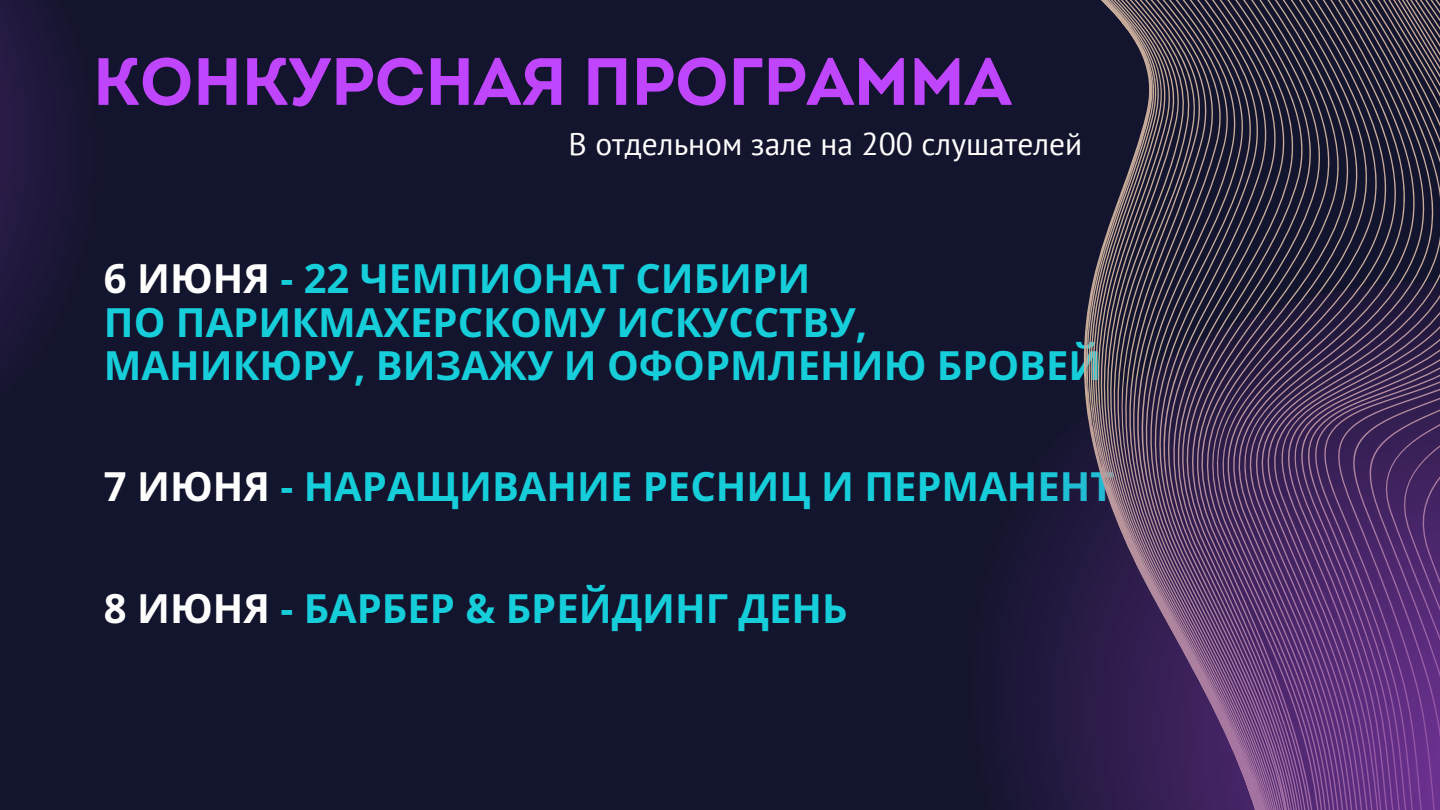
<style>
.page{position:relative;width:1440px;height:810px;background:#13142d}
.page>*{position:absolute;margin:0;border:0;box-sizing:border-box;transform-origin:0 0}
.t1{font:700 66.7px "Intro";color:#bf45ff}
.t2{font:700 40px/43.5px "Open Sans";color:#16ceda}
.t3{font:31.5px "PT Sans";color:#fff}
.s1{color:#fff}
</style>
<div class="page">
<svg style="left:0;top:0;width:64px;height:349px;fill:#20183c"></svg>
<svg style="left:1101px;top:0;width:339px;height:111px"></svg>
<svg style="left:1010px;top:111px;width:430px;height:699px"></svg>
<h1 class="t1" style="left:93px;top:55px;width:920px">КОНКУРСНАЯ ПРОГРАММА</h1>
<p class="t3" style="left:569px;top:123px;width:515px">В отдельном зале на 200 слушателей</p>
<p class="t2" style="left:104px;top:256px;width:999px"><span class="s1">6 ИЮНЯ</span> - 22 ЧЕМПИОНАТ СИБИРИ<br>ПО ПАРИКМАХЕРСКОМУ ИСКУССТВУ,<br>МАНИКЮРУ, ВИЗАЖУ И ОФОРМЛЕНИЮ БРОВЕЙ</p>
<p class="t2" style="left:104px;top:464px;width:1011px"><span class="s1">7 ИЮНЯ</span> - НАРАЩИВАНИЕ РЕСНИЦ И ПЕРМАНЕНТ</p>
<p class="t2" style="left:104px;top:585px;width:745px"><span class="s1">8 ИЮНЯ</span> - БАРБЕР &amp; БРЕЙДИНГ ДЕНЬ</p>
</div>
